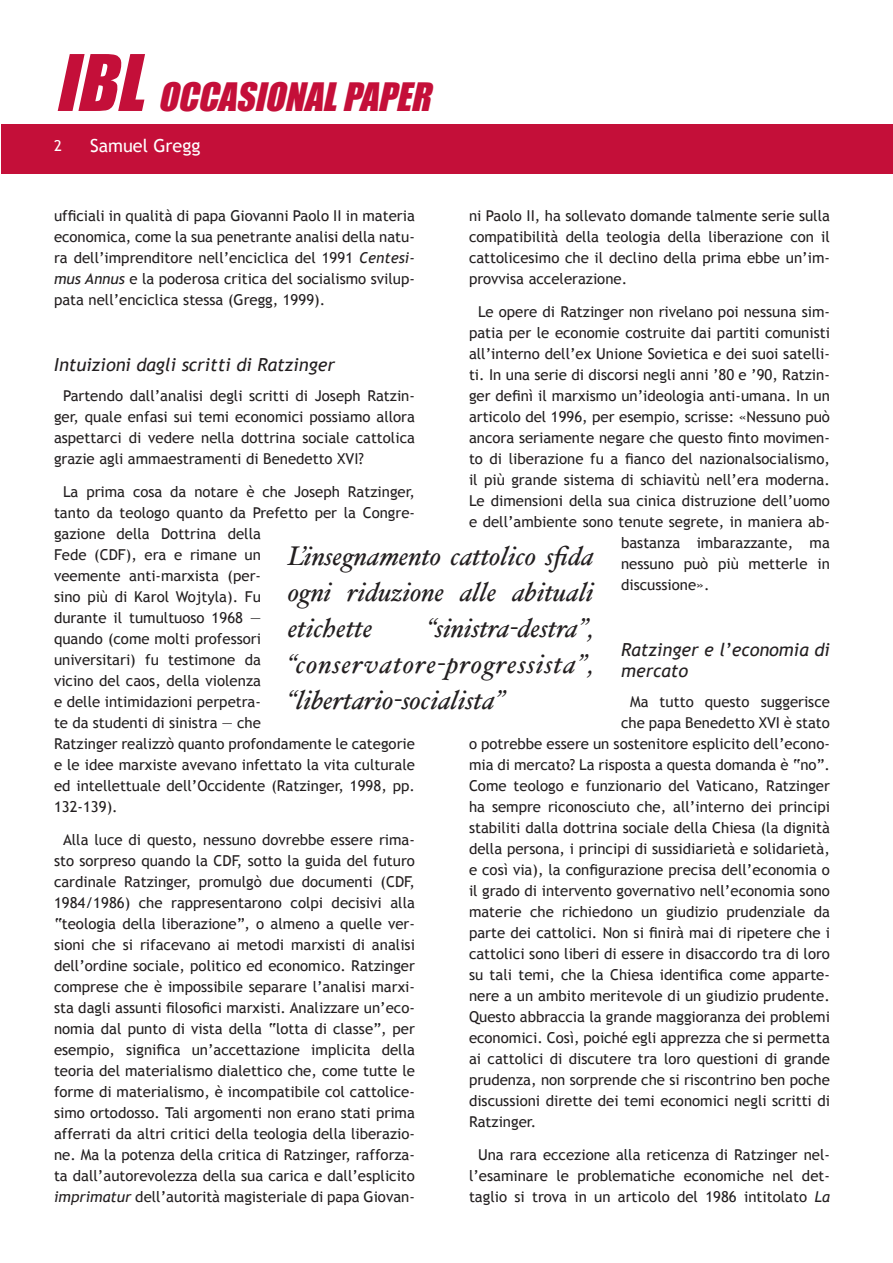
<style>
.page{position:relative;width:893px;height:1263px;background:#fff}
.page>*{position:absolute;margin:0;border:0;box-sizing:border-box;transform-origin:0 0}
.t1{font:italic 36px "Impact";color:#c40f39}
.t2{font:italic 27px/36px "Hoefler Text";color:#231f20;text-align:justify}
.t3{font:italic 18px/21px "Trebuchet MS";color:#231f20}
.t4{font:18px "Trebuchet MS";color:#fff}
.t5{font:15px/21px "Trebuchet MS";color:#231f20;text-align:justify}
.s1{font-size:72px}
.s2{font-style:italic}
</style>
<div class="page">
<div style="left:2px;top:124px;width:891px;height:49px;background:#c40f39"></div>
<h1 class="t1" style="left:55px;top:75px;width:386px"><span class="s1">IBL</span> OCCASIONALPAPER</h1>
<p class="t4" style="left:90px;top:135px;width:112px">Samuel Gregg</p>
<p class="t5" style="left:54px;top:205px;width:362px">ufficiali in qualità di papa Giovanni Paolo II in materia economica, come la sua penetrante analisi della natu&shy;ra dell’imprenditore nell’enciclica del 1991 <span class="s2">Centesi&shy;mus Annus</span> e la poderosa critica del socialismo svilup&shy;pata nell’enciclica stessa (Gregg, 1999).</p>
<p class="t5" style="left:469px;top:205px;width:362px">ni Paolo II, ha sollevato domande talmente serie sulla compatibilità della teologia della liberazione con il cattolicesimo che il declino della prima ebbe un’im&shy;provvisa accelerazione.</p>
<p class="t5" style="left:478px;top:301px;width:353px">Le opere di Ratzinger non rivelano poi nessuna sim-</p>
<p class="t5" style="left:469px;top:322px;width:362px">patia per le economie costruite dai partiti comunisti</p>
<p class="t5" style="left:469px;top:343px;width:362px">all’interno dell’ex Unione Sovietica e dei suoi satelli-</p>
<p class="t5" style="left:469px;top:364px;width:362px">ti. In una serie di discorsi negli anni ’80 e ’90, Ratzin-</p>
<p class="t5" style="left:469px;top:385px;width:362px">ger definì il marxismo un’ideologia anti-umana. In un</p>
<p class="t5" style="left:469px;top:406px;width:362px">articolo del 1996, per esempio, scrisse: «Nessuno può</p>
<p class="t5" style="left:469px;top:427px;width:362px">ancora seriamente negare che questo finto movimen-</p>
<p class="t5" style="left:469px;top:448px;width:362px">to di liberazione fu a fianco del nazionalsocialismo,</p>
<p class="t5" style="left:469px;top:469px;width:362px">il più grande sistema di schiavitù nell’era moderna.</p>
<p class="t5" style="left:469px;top:490px;width:362px">Le dimensioni della sua cinica distruzione dell’uomo</p>
<p class="t5" style="left:469px;top:511px;width:362px">e dell’ambiente sono tenute segrete, in maniera ab-</p>
<p class="t5" style="left:621px;top:532px;width:210px">bastanza imbarazzante, ma</p>
<p class="t5" style="left:621px;top:553px;width:210px">nessuno può più metterle in</p>
<p class="t5" style="left:621px;top:574px;width:90px">discussione».</p>
<p class="t3" style="left:54px;top:354px;width:282px">Intuizioni dagli scritti di Ratzinger</p>
<p class="t5" style="left:54px;top:385px;width:362px;text-indent:9px">Partendo dall’analisi degli scritti di Joseph Ratzin&shy;ger, quale enfasi sui temi economici possiamo allora aspettarci di vedere nella dottrina sociale cattolica grazie agli ammaestramenti di Benedetto XVI?</p>
<p class="t5" style="left:54px;top:481px;width:362px;text-align:left;text-indent:9px">La prima cosa da notare è che Joseph Ratzinger, tanto da teologo quanto da Prefetto per la Congre&shy;gazione della Dottrina della<br>Fede (CDF), era e rimane un<br>veemente anti-marxista (per-<br>sino più di Karol Wojtyla). Fu<br>durante il tumultuoso 1968 —<br>quando (come molti professori<br>universitari) fu testimone da<br>vicino del caos, della violenza<br>e delle intimidazioni perpetra-<br>te da studenti di sinistra — che<br>Ratzinger realizzò quanto profondamente le categorie e le idee marxiste avevano infettato la vita culturale ed intellettuale dell’Occidente (Ratzinger, 1998, pp.<br>132-139).</p>
<p class="t5" style="left:54px;top:829px;width:362px;text-align:center">Alla luce di questo, nessuno dovrebbe essere rima&shy;sto sorpreso quando la CDF, sotto la guida del futuro cardinale Ratzinger, promulgò due documenti (CDF, 1984/1986) che rappresentarono colpi decisivi alla “teologia della liberazione”, o almeno a quelle ver&shy;sioni che si rifacevano ai metodi marxisti di analisi dell’ordine sociale, politico ed economico. Ratzinger comprese che è impossibile separare l’analisi marxi&shy;sta dagli assunti filosofici marxisti. Analizzare un’eco&shy;nomia dal punto di vista della “lotta di classe”, per esempio, significa un’accettazione implicita della teoria del materialismo dialettico che, come tutte le forme di materialismo, è incompatibile col cattolice&shy;simo ortodosso. Tali argomenti non erano stati prima afferrati da altri critici della teologia della liberazio&shy;ne. Ma la potenza della critica di Ratzinger, rafforza&shy;ta dall’autorevolezza della sua carica e dall’esplicito <span class="s2">imprimatur</span> dell’autorità magisteriale di papa Giovan-</p>
<h2 class="t2" style="left:288px;top:538px;width:307px">L’insegnamento cattolico sfida ogni riduzione alle abituali etichette</h2>
<h2 class="t2" style="left:288px;top:610px;width:307px;text-indent:140px">“sinistra-destra”, “conservatore-progressista”, “libertario-socialista”</h2>
<p class="t3" style="left:621px;top:639px;width:210px">Ratzinger e l’economia di mercato</p>
<p class="t5" style="left:630px;top:691px;width:201px">Ma tutto questo suggerisce</p>
<p class="t5" style="left:621px;top:712px;width:210px">che papa Benedetto XVI è stato</p>
<p class="t5" style="left:469px;top:733px;width:362px">o potrebbe essere un sostenitore esplicito dell’econo-</p>
<p class="t5" style="left:469px;top:754px;width:362px">mia di mercato? La risposta a questa domanda è “no”.</p>
<p class="t5" style="left:469px;top:775px;width:362px">Come teologo e funzionario del Vaticano, Ratzinger</p>
<p class="t5" style="left:469px;top:796px;width:362px">ha sempre riconosciuto che, all’interno dei principi</p>
<p class="t5" style="left:469px;top:817px;width:362px">stabiliti dalla dottrina sociale della Chiesa (la dignità</p>
<p class="t5" style="left:469px;top:838px;width:362px">della persona, i principi di sussidiarietà e solidarietà,</p>
<p class="t5" style="left:469px;top:859px;width:362px">e così via), la configurazione precisa dell’economia o</p>
<p class="t5" style="left:469px;top:880px;width:362px">il grado di intervento governativo nell’economia sono</p>
<p class="t5" style="left:469px;top:901px;width:362px">materie che richiedono un giudizio prudenziale da</p>
<p class="t5" style="left:469px;top:922px;width:362px">parte dei cattolici. Non si finirà mai di ripetere che i</p>
<p class="t5" style="left:469px;top:943px;width:362px">cattolici sono liberi di essere in disaccordo tra di loro</p>
<p class="t5" style="left:469px;top:964px;width:362px">su tali temi, che la Chiesa identifica come apparte-</p>
<p class="t5" style="left:469px;top:985px;width:362px">nere a un ambito meritevole di un giudizio prudente.</p>
<p class="t5" style="left:469px;top:1006px;width:362px">Questo abbraccia la grande maggioranza dei problemi</p>
<p class="t5" style="left:469px;top:1027px;width:362px">economici. Così, poiché egli apprezza che si permetta</p>
<p class="t5" style="left:469px;top:1048px;width:362px">ai cattolici di discutere tra loro questioni di grande</p>
<p class="t5" style="left:469px;top:1069px;width:362px">prudenza, non sorprende che si riscontrino ben poche</p>
<p class="t5" style="left:469px;top:1090px;width:362px">discussioni dirette dei temi economici negli scritti di</p>
<p class="t5" style="left:469px;top:1111px;width:69px">Ratzinger.</p>
<p class="t5" style="left:469px;top:1144px;width:362px;text-indent:9px">Una rara eccezione alla reticenza di Ratzinger nel&shy;l’esaminare le problematiche economiche nel det&shy;taglio si trova in un articolo del 1986 intitolato <span class="s2">La</span></p>
</div>
